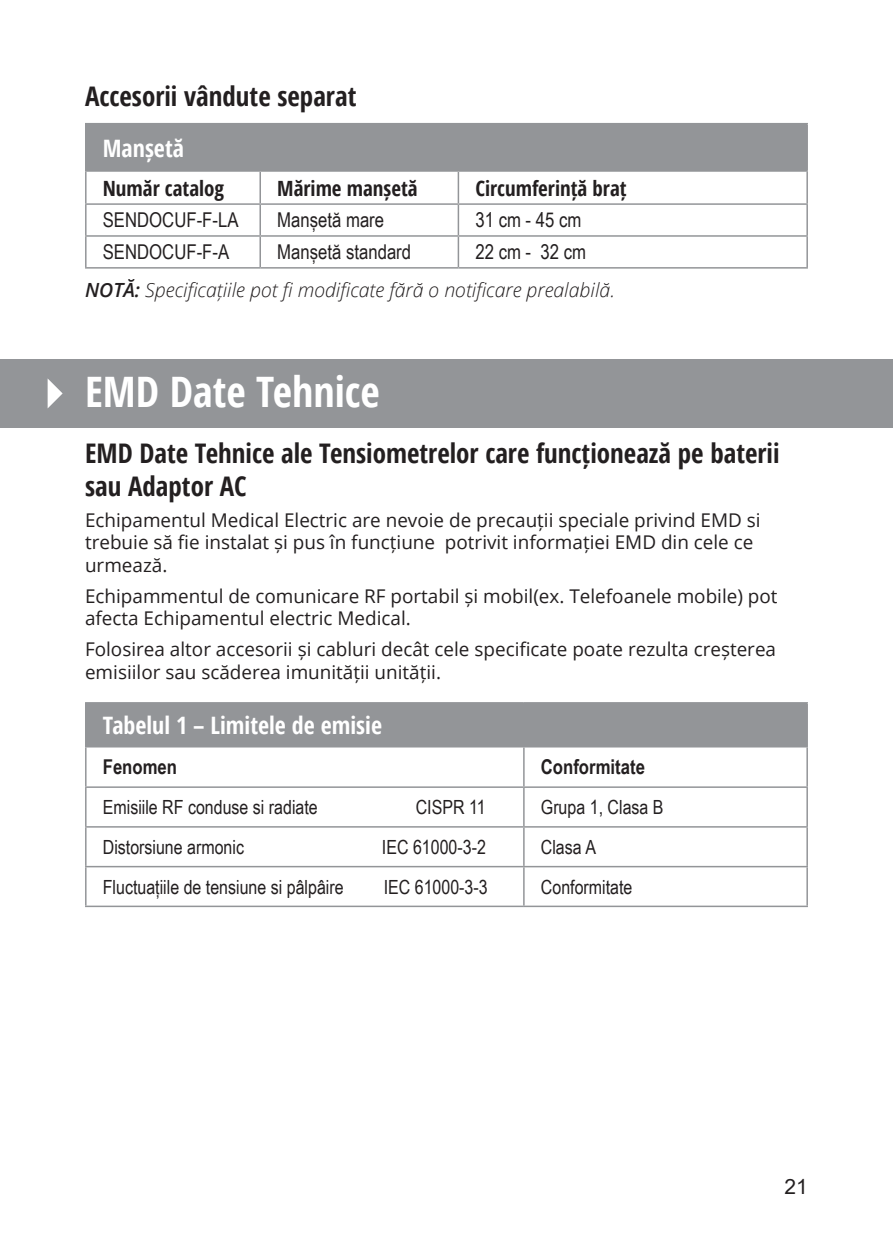
<style>
.page{position:relative;width:893px;height:1234px;background:#fff}
.page>*{position:absolute;margin:0;border:0;box-sizing:border-box;transform-origin:0 0}
.t1{font:700 42px "Open Sans Condensed";color:#fff}
.t2{font:700 27px/32.4px "Open Sans Condensed";color:#231f20}
.t3{font:700 24px "Open Sans Condensed";color:#fff}
.t4{font:700 21px "Open Sans Condensed";color:#231f20}
.t5{font:21px "Arial";color:#231f20}
.t6{font:20.4px "Arial Narrow";color:#231f20}
.t7{font:700 20.4px "Arial Narrow";color:#231f20}
.t8{font:19.5px "Arial Narrow";color:#231f20}
.t9{font:italic 300 19.5px "Open Sans";color:#231f20}
.t10{font:18.9px/22.5px "Open Sans";color:#231f20}
.s1{font-weight:600}
</style>
<div class="page">
<div style="left:86px;top:124px;width:721px;height:47px;background:#939598"></div>
<hr style="left:85px;top:123px;width:175px;height:1px;background:#939598">
<hr style="left:85px;top:124px;width:2px;height:46px;background:#939598">
<hr style="left:260px;top:123px;width:198px;height:1px;background:#939598">
<hr style="left:458px;top:123px;width:350px;height:1px;background:#939598">
<hr style="left:806px;top:124px;width:2px;height:46px;background:#939598">
<hr style="left:85px;top:170px;width:175px;height:2px;background:#939598">
<hr style="left:85px;top:172px;width:2px;height:31px;background:#939598">
<hr style="left:260px;top:170px;width:198px;height:2px;background:#939598">
<hr style="left:259px;top:172px;width:2px;height:31px;background:#939598">
<hr style="left:458px;top:170px;width:350px;height:2px;background:#939598">
<hr style="left:458px;top:172px;width:1px;height:31px;background:#939598">
<hr style="left:806px;top:172px;width:2px;height:31px;background:#939598">
<hr style="left:85px;top:203px;width:175px;height:2px;background:#939598">
<hr style="left:85px;top:205px;width:2px;height:30px;background:#939598">
<hr style="left:260px;top:203px;width:198px;height:2px;background:#939598">
<hr style="left:259px;top:205px;width:2px;height:30px;background:#939598">
<hr style="left:458px;top:203px;width:350px;height:2px;background:#939598">
<hr style="left:458px;top:205px;width:1px;height:30px;background:#939598">
<hr style="left:806px;top:205px;width:2px;height:30px;background:#939598">
<hr style="left:85px;top:235px;width:175px;height:2px;background:#939598">
<hr style="left:85px;top:237px;width:2px;height:30px;background:#939598">
<hr style="left:260px;top:235px;width:198px;height:2px;background:#939598">
<hr style="left:259px;top:237px;width:2px;height:30px;background:#939598">
<hr style="left:458px;top:235px;width:350px;height:2px;background:#939598">
<hr style="left:458px;top:237px;width:1px;height:30px;background:#939598">
<hr style="left:806px;top:237px;width:2px;height:30px;background:#939598">
<hr style="left:85px;top:267px;width:175px;height:1px;background:#939598">
<hr style="left:260px;top:267px;width:198px;height:1px;background:#939598">
<hr style="left:458px;top:267px;width:350px;height:1px;background:#939598">
<div style="left:86px;top:702px;width:721px;height:44px;background:#939598"></div>
<hr style="left:85px;top:702px;width:439px;height:1px;background:#939598">
<hr style="left:85px;top:703px;width:2px;height:42px;background:#939598">
<hr style="left:524px;top:702px;width:284px;height:1px;background:#939598">
<hr style="left:806px;top:703px;width:2px;height:42px;background:#939598">
<hr style="left:85px;top:745px;width:439px;height:2px;background:#939598">
<hr style="left:85px;top:747px;width:2px;height:39px;background:#939598">
<hr style="left:524px;top:745px;width:284px;height:2px;background:#939598">
<hr style="left:523px;top:747px;width:2px;height:39px;background:#939598">
<hr style="left:806px;top:747px;width:2px;height:39px;background:#939598">
<hr style="left:85px;top:786px;width:439px;height:1px;background:#939598">
<hr style="left:85px;top:787px;width:2px;height:39px;background:#939598">
<hr style="left:524px;top:786px;width:284px;height:1px;background:#939598">
<hr style="left:523px;top:787px;width:2px;height:39px;background:#939598">
<hr style="left:806px;top:787px;width:2px;height:39px;background:#939598">
<hr style="left:85px;top:826px;width:439px;height:1px;background:#939598">
<hr style="left:85px;top:827px;width:2px;height:38px;background:#939598">
<hr style="left:524px;top:826px;width:284px;height:1px;background:#939598">
<hr style="left:523px;top:827px;width:2px;height:38px;background:#939598">
<hr style="left:806px;top:827px;width:2px;height:38px;background:#939598">
<hr style="left:85px;top:865px;width:439px;height:2px;background:#939598">
<hr style="left:85px;top:867px;width:2px;height:38px;background:#939598">
<hr style="left:524px;top:865px;width:284px;height:2px;background:#939598">
<hr style="left:523px;top:867px;width:2px;height:38px;background:#939598">
<hr style="left:806px;top:867px;width:2px;height:38px;background:#939598">
<hr style="left:85px;top:905px;width:439px;height:1px;background:#939598">
<hr style="left:524px;top:905px;width:284px;height:1px;background:#939598">
<div style="left:0;top:359px;width:893px;height:69px;background:#939598"></div>
<svg style="left:48px;top:379px;width:15px;height:29px"></svg>
<h2 class="t2" style="left:85px;top:79px;width:273px">Accesorii vândute separat</h2>
<p class="t3" style="left:103px;top:131px;width:83px">Manșetă</p>
<p class="t4" style="left:103px;top:173px;width:123px">Număr catalog</p>
<p class="t4" style="left:277px;top:173px;width:142px">Mărime manșetă</p>
<p class="t4" style="left:475px;top:173px;width:153px">Circumferință braț</p>
<p class="t6" style="left:103px;top:205px;width:137px">SENDOCUF-F-LA</p>
<p class="t6" style="left:277px;top:205px;width:108px">Manșetă mare</p>
<p class="t6" style="left:475px;top:205px;width:107px">31 cm - 45 cm</p>
<p class="t6" style="left:103px;top:237px;width:128px">SENDOCUF-F-A</p>
<p class="t6" style="left:277px;top:237px;width:135px">Manșetă standard</p>
<p class="t6" style="left:475px;top:237px;width:112px">22 cm - 32 cm</p>
<p class="t9" style="left:85px;top:276px;width:531px"><span class="s1">NOTĂ:</span> Specificațiile pot fi modificate fără o notificare prealabilă.</p>
<h1 class="t1" style="left:85px;top:362px;width:296px">EMD Date Tehnice</h1>
<h2 class="t2" style="left:85px;top:436px;width:696px">EMD Date Tehnice ale Tensiometrelor care funcționează pe baterii sau Adaptor AC</h2>
<p class="t10" style="left:85px;top:508px;width:677px">Echipamentul Medical Electric are nevoie de precauții speciale privind EMD si trebuie să fie instalat și pus în funcțiune potrivit informației EMD din cele ce urmează.</p>
<p class="t10" style="left:85px;top:584px;width:694px">Echipammentul de comunicare RF portabil și mobil(ex. Telefoanele mobile) pot afecta Echipamentul electric Medical.</p>
<p class="t10" style="left:85px;top:637px;width:693px">Folosirea altor accesorii și cabluri decât cele specificate poate rezulta creșterea emisiilor sau scăderea imunității unității.</p>
<p class="t3" style="left:103px;top:708px;width:281px">Tabelul 1 – Limitele de emisie</p>
<p class="t7" style="left:103px;top:751px;width:76px">Fenomen</p>
<p class="t7" style="left:541px;top:751px;width:106px">Conformitate</p>
<p class="t8" style="left:103px;top:792px;width:217px">Emisiile RF conduse si radiate</p>
<p class="t8" style="left:416px;top:792px;width:71px">CISPR 11</p>
<p class="t8" style="left:541px;top:792px;width:124px">Grupa 1, Clasa B</p>
<p class="t8" style="left:103px;top:832px;width:143px">Distorsiune armonic</p>
<p class="t8" style="left:382px;top:832px;width:105px">IEC 61000-3-2</p>
<p class="t8" style="left:541px;top:832px;width:57px">Clasa A</p>
<p class="t8" style="left:103px;top:872px;width:242px">Fluctuațiile de tensiune si pâlpâire</p>
<p class="t8" style="left:384px;top:872px;width:105px">IEC 61000-3-3</p>
<p class="t8" style="left:541px;top:872px;width:93px">Conformitate</p>
<p class="t5" style="left:785px;top:1171px;width:25px">21</p>
</div>
